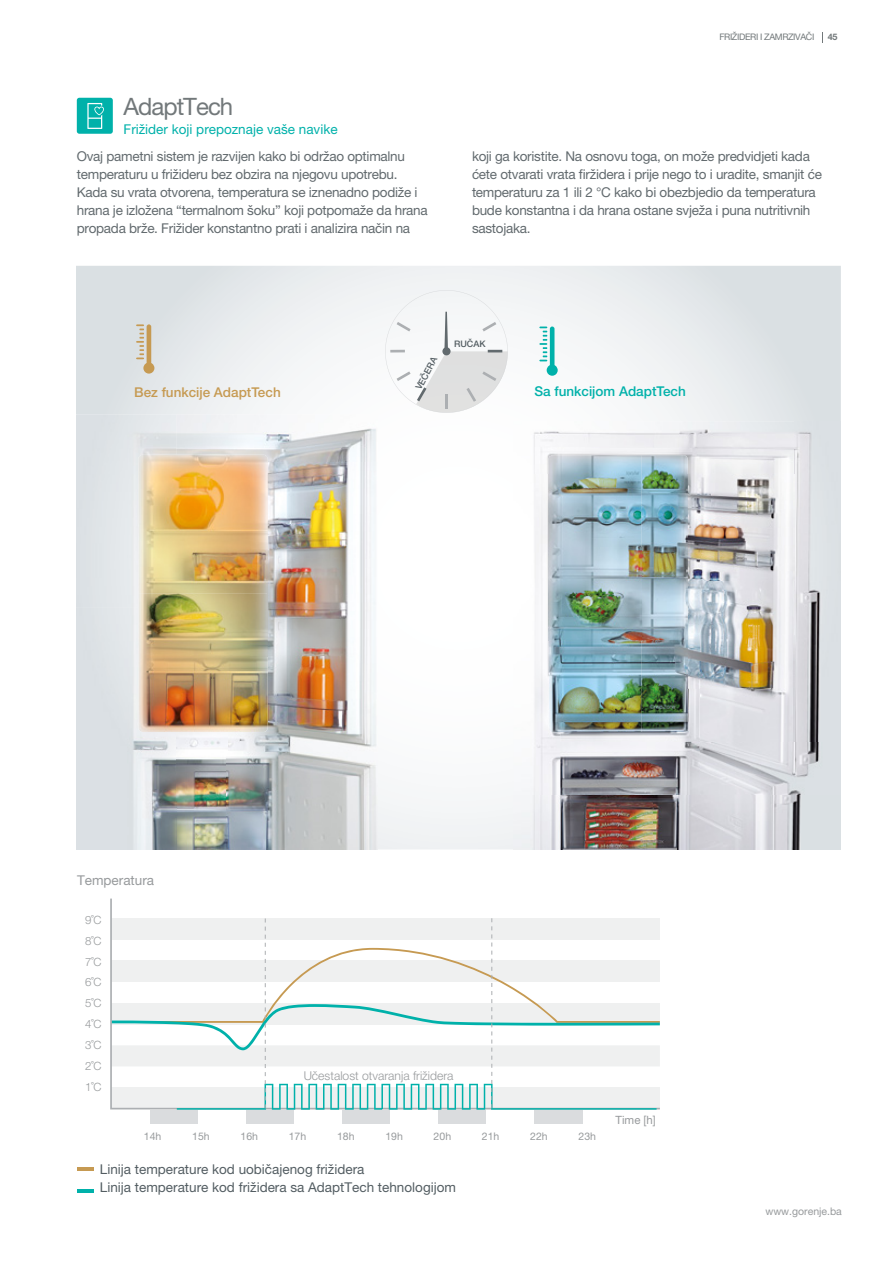
<style>
.page{position:relative;width:893px;height:1263px;background:#fff}
.page>*{position:absolute;margin:0;border:0;box-sizing:border-box;transform-origin:0 0}
.t1{font:24px "Helvetica Neue LT Pro";letter-spacing:-.04em;color:#72787a}
.t2{font:13.5px/18px "Helvetica Neue LT Pro";letter-spacing:-.02em;color:#626a6e}
.t3{font:13.5px/18px "Helvetica Neue LT Pro";color:#535d62}
.t4{font:13.5px "Helvetica Neue LT Pro";color:#00b1aa}
.t5{font:500 13.5px "Helvetica Neue LT Pro";color:#c69a52}
.t6{font:500 13.5px "Helvetica Neue LT Pro";color:#00b1aa}
.t7{font:13.5px "Helvetica Neue LT Pro";color:#979a9c}
.t8{font:300 12.15px "Helvetica Neue LT Pro";color:#979a9c}
.t9{font:300 11.4px/20.9px "Helvetica Neue LT Pro";color:#979a9c;text-align:justify}
.t10{font:11.4px "Helvetica Neue LT Pro";color:#979a9c}
.t11{font:10.5px "Helvetica Neue LT Pro";color:#979a9c}
.t12{font:9px "Helvetica Neue LT Pro";letter-spacing:-.04em;color:#72787a}
.t13{font:500 9px "Helvetica Neue LT Pro";color:#535d62}
.t14{font:700 9px "Helvetica Neue LT Pro";color:#72787a}
</style>
<div class="page">
<div style="left:77px;top:98px;width:36px;height:36px;background:#00b1aa;border-radius:3px"></div>
<svg style="left:87px;top:103px;width:17px;height:26px"></svg>
<svg style="left:76px;top:266px;width:765px;height:583px"></svg>
<div style="left:150px;top:1110px;width:48px;height:13px;background:#dadcde"></div>
<div style="left:246px;top:1110px;width:48px;height:13px;background:#dadcde"></div>
<div style="left:342px;top:1110px;width:48px;height:13px;background:#dadcde"></div>
<div style="left:438px;top:1110px;width:48px;height:13px;background:#dadcde"></div>
<div style="left:534px;top:1110px;width:49px;height:13px;background:#dadcde"></div>
<svg style="left:111px;top:918px;width:549px;height:192px"></svg>
<img style="left:514px;top:421px;width:280px;height:53px">
<img style="left:794px;top:421px;width:47px;height:321px">
<img style="left:514px;top:474px;width:35px;height:161px">
<img style="left:688px;top:474px;width:106px;height:215px">
<img style="left:514px;top:635px;width:46px;height:161px">
<img style="left:560px;top:689px;width:234px;height:53px">
<img style="left:560px;top:742px;width:281px;height:54px">
<img style="left:514px;top:796px;width:327px;height:53px">
<img style="left:76px;top:414px;width:100px;height:435px">
<img style="left:176px;top:414px;width:202px;height:48px">
<img style="left:268px;top:462px;width:110px;height:194px">
<img style="left:227px;top:656px;width:151px;height:193px">
<img style="left:176px;top:732px;width:51px;height:117px">
<hr style="left:77px;top:1168px;width:17px;height:3px;background:#c69a52">
<hr style="left:77px;top:1190px;width:17px;height:3px;background:#00b1aa">
<img style="left:138px;top:455px;width:130px;height:277px">
<img style="left:549px;top:455px;width:139px;height:277px">
<svg style="left:136px;top:324px;width:18px;height:50px"></svg>
<svg style="left:539px;top:327px;width:19px;height:49px"></svg>
<svg style="left:385px;top:290px;width:123px;height:123px"></svg>
<h1 class="t1" style="left:124px;top:92px;width:111px">AdaptTech</h1>
<p class="t4" style="left:124px;top:121px;width:215px">Frižider koji prepoznaje vaše navike</p>
<p class="t12" style="left:719px;top:32px;width:96px">FRIŽIDERI I ZAMRZIVAČI</p>
<p class="t14" style="left:828px;top:32px;width:11px">45</p>
<p class="t2" style="left:77px;top:147px;width:352px">Ovaj pametni sistem je razvijen kako bi održao optimalnu temperaturu u frižideru bez obzira na njegovu upotrebu.<br>Kada su vrata otvorena, temperatura se iznenadno podiže i hrana je izložena “termalnom šoku” koji potpomaže da hrana propada brže. Frižider konstantno prati i analizira način na</p>
<p class="t2" style="left:472px;top:147px;width:351px">koji ga koristite. Na osnovu toga, on može predvidjeti kada ćete otvarati vrata firžidera i prije nego to i uradite, smanjit će temperaturu za 1 ili 2 °C kako bi obezbjedio da temperatura bude konstantna i da hrana ostane svježa i puna nutritivnih sastojaka.</p>
<p class="t13" style="left:454px;top:339px;width:33px">RUČAK</p>
<p class="t13" style="left:413px;top:386px;width:37px;rotate:-62deg">VEČERA</p>
<p class="t5" style="left:134px;top:385px;width:148px">Bez funkcije AdaptTech</p>
<p class="t6" style="left:534px;top:384px;width:153px">Sa funkcijom AdaptTech</p>
<p class="t7" style="left:77px;top:872px;width:79px">Temperatura</p>
<p class="t9" style="left:85px;top:909px;width:18px">9˚C 8˚C 7˚C 6˚C 5˚C 4˚C 3˚C 2˚C 1˚C</p>
<p class="t8" style="left:304px;top:1068px;width:151px">Učestalost otvaranja frižidera</p>
<p class="t11" style="left:144px;top:1130px;width:19px">14h</p>
<p class="t11" style="left:192px;top:1130px;width:19px">15h</p>
<p class="t11" style="left:241px;top:1130px;width:19px">16h</p>
<p class="t11" style="left:289px;top:1130px;width:19px">17h</p>
<p class="t11" style="left:337px;top:1130px;width:19px">18h</p>
<p class="t11" style="left:385px;top:1130px;width:19px">19h</p>
<p class="t11" style="left:434px;top:1130px;width:19px">20h</p>
<p class="t11" style="left:482px;top:1130px;width:19px">21h</p>
<p class="t11" style="left:530px;top:1130px;width:19px">22h</p>
<p class="t11" style="left:578px;top:1130px;width:19px">23h</p>
<p class="t3" style="left:100px;top:1160px;width:358px">Linija temperature kod uobičajenog frižidera<br>Linija temperature kod frižidera sa AdaptTech tehnologijom</p>
<p class="t10" style="left:616px;top:1113px;width:42px">Time [h]</p>
<p class="t11" style="left:765px;top:1205px;width:78px">www.gorenje.ba</p>
</div>
